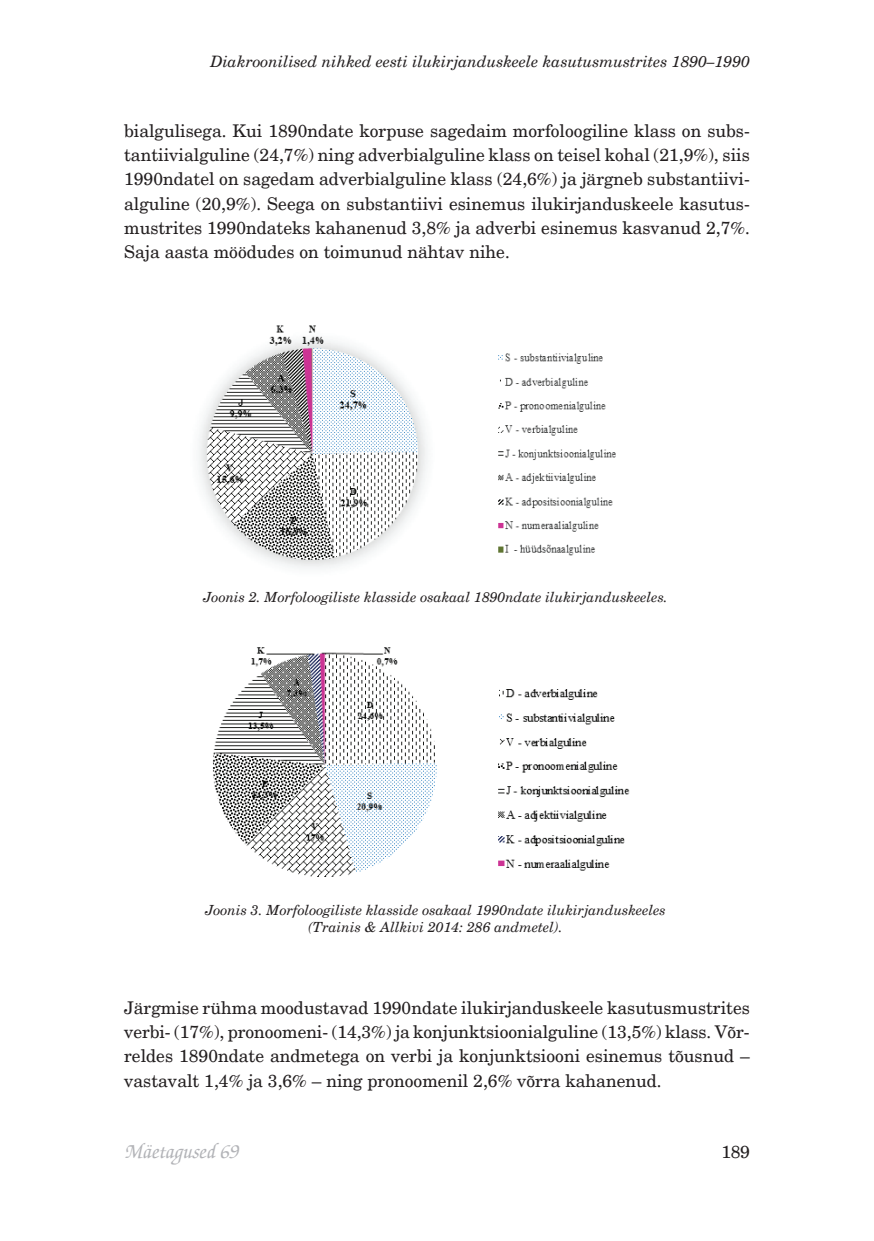
<style>
.page{position:relative;width:874px;height:1241px;background:#fff}
.page>*{position:absolute;margin:0;border:0;box-sizing:border-box;transform-origin:0 0}
.t1{font:italic 500 21px "Zapf Chancery";color:#b2b3b7}
.t2{font:17.5px/24.2px "New Century Schlbk";color:#231f20;text-align:justify}
.t3{font:italic 15.75px "New Century Schlbk";color:#231f20}
.t4{font:italic 14px/16.8px "New Century Schlbk";color:#231f20;text-align:center}
</style>
<div class="page">
<img style="left:199px;top:325px;width:417px;height:243px">
<img style="left:213px;top:647px;width:417px;height:230px">
<p class="t3" style="left:210px;top:52px;width:540px">Diakroonilised nihked eesti ilukirjanduskeele kasutusmustrites 1890–1990</p>
<p class="t2" style="left:124px;top:119px;width:627px">bialgulisega. Kui 1890ndate korpuse sagedaim morfoloogiline klass on subs&shy;tantiivialguline (24,7%) ning adverbialguline klass on teisel kohal (21,9%), siis 1990ndatel on sagedam adverbialguline klass (24,6%) ja järgneb substantiivi&shy;alguline (20,9%). Seega on substantiivi esinemus ilukirjanduskeele kasutus&shy;mustrites 1990ndateks kahanenud 3,8% ja adverbi esinemus kasvanud 2,7%.<br>Saja aasta möödudes on toimunud nähtav nihe.</p>
<p class="t4" style="left:203px;top:588px;width:466px">Joonis 2. Morfoloogiliste klasside osakaal 1890ndate ilukirjanduskeeles.</p>
<p class="t4" style="left:205px;top:901px;width:462px">Joonis 3. Morfoloogiliste klasside osakaal 1990ndate ilukirjanduskeeles (Trainis &amp; Allkivi 2014: 286 andmetel).</p>
<p class="t2" style="left:124px;top:995px;width:627px">Järgmise rühma moodustavad 1990ndate ilukirjanduskeele kasutusmustrites verbi- (17%), pronoomeni- (14,3%) ja konjunktsioonialguline (13,5%) klass. Võr&shy;reldes 1890ndate andmetega on verbi ja konjunktsiooni esinemus tõusnud – vastavalt 1,4% ja 3,6% – ning pronoomenil 2,6% võrra kahanenud.</p>
<p class="t1" style="left:124px;top:1137px;width:115px">Mäetagused 69</p>
<p class="t2" style="left:721px;top:1139px;width:30px">189</p>
</div>
